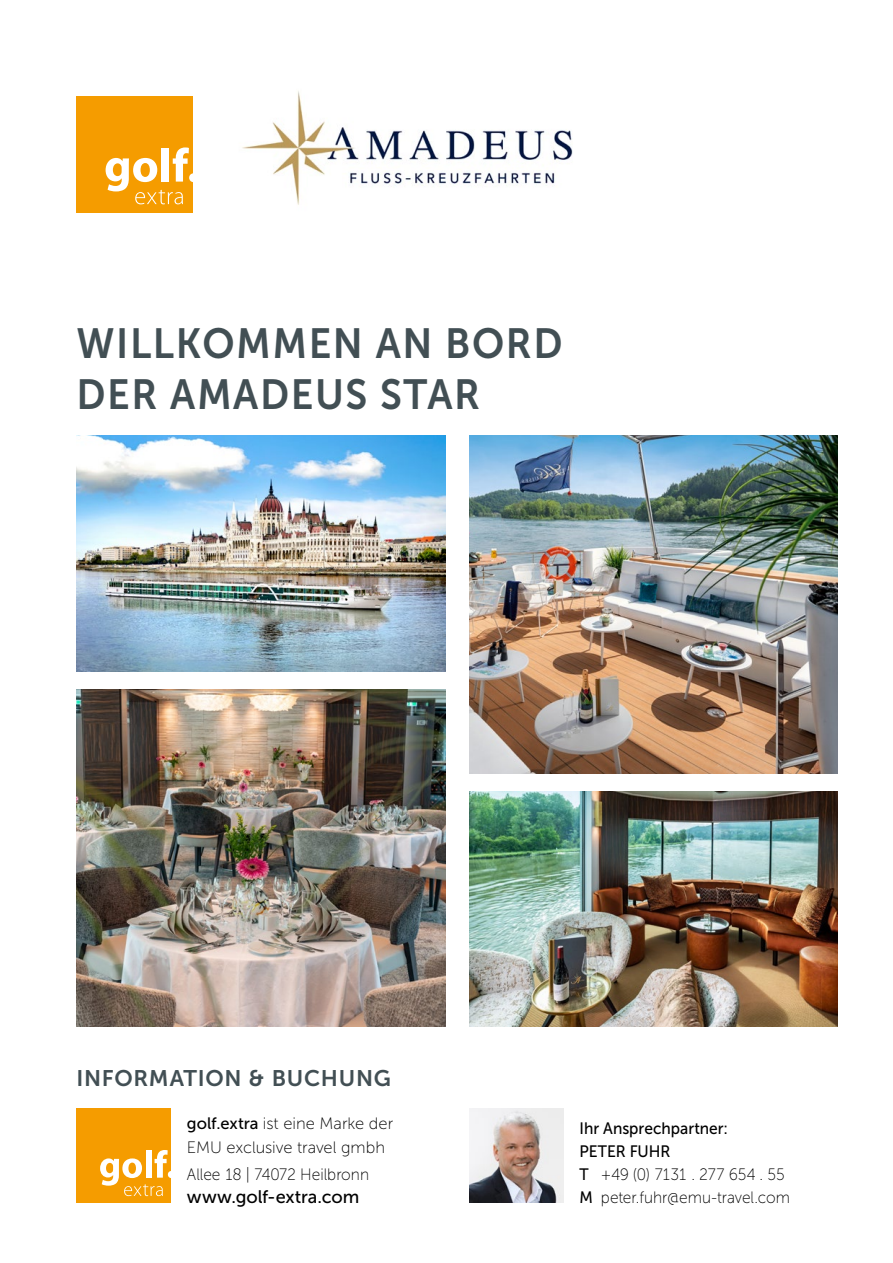
<style>
.page{position:relative;width:893px;height:1263px;background:#fff}
.page>*{position:absolute;margin:0;border:0;box-sizing:border-box;transform-origin:0 0}
.t1{font:42px/51px "Museo Sans 700";letter-spacing:.04em;color:#424f54;scale:.94 1}
.t2{font:22.5px "Museo Sans 700";letter-spacing:.035em;color:#424f54}
.t3{font:18.15px "Museo Sans 500";letter-spacing:-.005em;color:#000}
.t4{font:16.5px/23.1px "Museo Sans 100";color:#000;scale:.94 1}
.t5{font:16.5px/23.1px "Museo Sans 100";color:#000}
.t6{font:16.5px/23.1px "Museo Sans 500";color:#000;scale:.94 1}
.s1{font-family:"Museo Sans 500"}
</style>
<div class="page">
<div style="left:77px;top:96px;width:116px;height:117px;background:#f59c00"></div>
<svg style="left:106px;top:147px;width:87px;height:57px"></svg>
<img style="left:469px;top:436px;width:369px;height:337px">
<img style="left:469px;top:791px;width:369px;height:236px">
<img style="left:77px;top:690px;width:368px;height:337px">
<img style="left:77px;top:436px;width:368px;height:235px">
<div style="left:77px;top:1108px;width:94px;height:95px;background:#f59c00"></div>
<svg style="left:100px;top:1150px;width:71px;height:46px"></svg>
<img style="left:469px;top:1108px;width:95px;height:95px">
<img style="left:242px;top:91px;width:331px;height:114px">
<h1 class="t1" style="left:77px;top:317px;width:519px">WILLKOMMEN AN BORD<br>DER AMADEUS STAR</h1>
<h2 class="t2" style="left:77px;top:1065px;width:316px">INFORMATION &amp; BUCHUNG</h2>
<p class="t5" style="left:187px;top:1112px;width:208px"><span class="s1">golf.extra</span> ist eine Marke der<br>EMU exclusive travel gmbh</p>
<p class="t4" style="left:187px;top:1163px;width:195px">Allee 18 | 74072 Heilbronn</p>
<p class="t3" style="left:187px;top:1187px;width:174px">www.golf-extra.com</p>
<p class="t6" style="left:579px;top:1117px;width:160px">Ihr Ansprechpartner:<br>PETER FUHR</p>
<p class="t4" style="left:579px;top:1163px;width:225px"><span class="s1">T</span> +49 (0) 7131 . 277 654 . 55<br><span class="s1">M</span> peter.fuhr@emu-travel.com</p>
</div>
